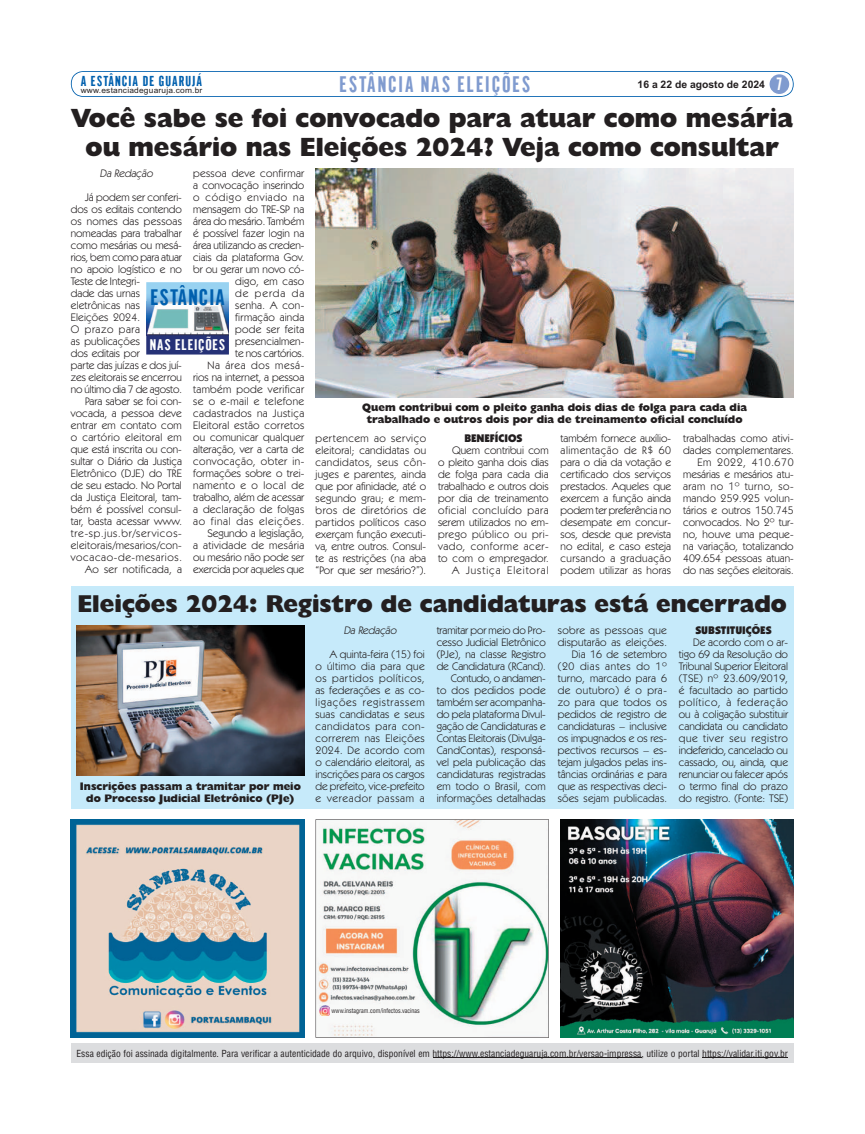
<style>
.page{position:relative;width:865px;height:1134px;background:#fff}
.page>*{position:absolute;margin:0;border:0;box-sizing:border-box;transform-origin:0 0}
.t1{font:800 26.5px/29px "Humanist 521 BT";color:#231f20;text-align:center}
.t2{font:800 24.5px "Humanist 521 BT";color:#231f20}
.t3{font:21.9px "Gothic CG No 1";letter-spacing:.09em;color:#809bcf}
.t4{font:21.8px "Gothic CG No 1";letter-spacing:.05em;color:#0160ae;scale:1.1 1}
.t5{font:17.3px "Gothic CG No 1";color:#fff}
.t6{font:14.9px "Gothic CG No 1";letter-spacing:.05em;color:#fff;scale:1.1 1}
.t7{font:14px "Gothic CG No 1";letter-spacing:.075em;color:#0160ae}
.t8{font:11px/12px "Kabel IT Cby BT";letter-spacing:.005em;color:#231f20;text-align:right}
.t9{font:800 11px/12px "Humanist 521 BT";color:#231f20;text-align:center}
.t10{font:11px "Kabel IT Cby BT";letter-spacing:.025em;color:#231f20}
.t11{font:11px "Kabel IT Cby BT";letter-spacing:.065em;color:#231f20}
.t12{font:900 11px "Kabel IT Cby BT";color:#231f20}
.t13{font:11px "Kabel IT Cby BT";letter-spacing:-.015em;color:#231f20}
.t14{font:11px "Kabel IT Cby BT";letter-spacing:.035em;color:#231f20}
.t15{font:11px "Kabel IT Cby BT";letter-spacing:.055em;color:#231f20}
.t16{font:italic 11px "Kabel IT Cby BT";color:#231f20}
.t17{font:11px "Kabel IT Cby BT";letter-spacing:.03em;color:#231f20}
.t18{font:11px "Kabel IT Cby BT";letter-spacing:.05em;color:#231f20}
.t19{font:700 10.4px "Arial";color:#231f20}
.t20{font:9.5px "Switzerland Condensed";color:#231f20}
.t21{font:7.9px "Arial";letter-spacing:.025em;color:#231f20;scale:1.06 1}
.t22{font:6.4px "Switzerland Condensed";color:#231f20;scale:.94 1}
</style>
<div class="page">
<div style="left:71px;top:586px;width:723px;height:223px;background:#c6eafa"></div>
<div style="left:71px;top:1043px;width:723px;height:20px;background:#dcdddf"></div>
<hr style="left:433px;top:1057px;width:208px;height:1px;background:#231f20">
<hr style="left:702px;top:1057px;width:86px;height:1px;background:#231f20">
<img style="left:71px;top:819px;width:233px;height:219px">
<img style="left:560px;top:819px;width:234px;height:219px">
<svg style="left:316px;top:819px;width:233px;height:219px;fill:#f7f7f6"></svg>
<svg style="left:320px;top:1005px;width:10px;height:11px"></svg>
<svg style="left:71px;top:71px;width:723px;height:26px"></svg>
<div style="left:770px;top:74px;width:19px;height:20px;background:#809bcf;border-radius:50%"></div>
<img style="left:316px;top:169px;width:478px;height:229px">
<img style="left:146px;top:282px;width:83px;height:73px">
<img style="left:146px;top:302px;width:83px;height:34px">
<img style="left:77px;top:626px;width:227px;height:150px">
<p class="t7" style="left:81px;top:76px;width:123px">A ESTÂNCIA DE GUARUJÁ</p>
<p class="t21" style="left:81px;top:87px;width:116px">www.estanciadeguaruja.com.br</p>
<h3 class="t3" style="left:339px;top:76px;width:192px">ESTÂNCIA NAS ELEIÇÕES</h3>
<p class="t19" style="left:638px;top:80px;width:129px">16 a 22 de agosto de 2024</p>
<h3 class="t5" style="left:777px;top:78px;width:7px">7</h3>
<h1 class="t1" style="left:72px;top:106px;width:723px">Você sabe se foi convocado para atuar como mesária ou mesário nas Eleições 2024? Veja como consultar</h1>
<p class="t8" style="left:193px;top:168px;width:113px">pessoa deve confirmar a convocação inserindo o código enviado na mensagem do TRE-SP na área do mesário. Também é possível fazer login na área utilizando as creden&shy;ciais da plataforma Gov. br ou gerar um novo có&shy;digo, em caso<br>de perda da<br>senha. A con&shy;firmação ainda<br>pode ser feita presencialmen-<br>te nos cartórios.<br>Na área dos mesá&shy;rios na internet, a pessoa também pode verificar se o e-mail e telefone cadastrados na Justiça<br>Eleitoral estão corretos ou comunicar qualquer alteração, ver a carta de convocação, obter in&shy;formações sobre o trei&shy;namento e o local de trabalho, além de acessar a declaração de folgas ao final das eleições.<br>Segundo a legislação,<br>a atividade de mesária ou mesário não pode ser exercida por aqueles que</p>
<p class="t16" style="left:100px;top:169px;width:56px">Da Redação</p>
<p class="t8" style="left:85px;top:192px;width:98px">Já podem ser conferi-</p>
<p class="t8" style="left:71px;top:204px;width:113px">dos os editais contendo</p>
<p class="t10" style="left:71px;top:217px;width:113px">os nomes das pessoas</p>
<p class="t8" style="left:71px;top:228px;width:113px">nomeadas para trabalhar</p>
<p class="t8" style="left:71px;top:240px;width:113px">como mesárias ou mesá-</p>
<p class="t13" style="left:71px;top:253px;width:113px">rios, bem como para atuar</p>
<p class="t8" style="left:71px;top:264px;width:113px">no apoio logístico e no</p>
<p class="t8" style="left:71px;top:276px;width:71px">Teste de Integri-</p>
<p class="t8" style="left:71px;top:288px;width:71px">dade das urnas</p>
<p class="t8" style="left:71px;top:300px;width:71px">eletrônicas nas</p>
<p class="t8" style="left:71px;top:312px;width:71px">Eleições 2024.</p>
<p class="t18" style="left:71px;top:325px;width:71px">O prazo para</p>
<p class="t8" style="left:71px;top:336px;width:71px">as publicações</p>
<p class="t8" style="left:71px;top:348px;width:71px">dos editais por</p>
<p class="t8" style="left:71px;top:360px;width:113px">parte das juízas e dos juí-</p>
<p class="t8" style="left:71px;top:372px;width:113px">zes eleitorais se encerrou</p>
<p class="t8" style="left:71px;top:384px;width:113px">no último dia 7 de agosto.</p>
<p class="t8" style="left:85px;top:396px;width:98px">Para saber se foi con-</p>
<p class="t8" style="left:71px;top:408px;width:113px">vocada, a pessoa deve</p>
<p class="t8" style="left:71px;top:420px;width:113px">entrar em contato com</p>
<p class="t14" style="left:71px;top:433px;width:113px">o cartório eleitoral em</p>
<p class="t8" style="left:71px;top:444px;width:113px">que está inscrita ou con-</p>
<p class="t8" style="left:71px;top:456px;width:113px">sultar o Diário da Justiça</p>
<p class="t8" style="left:71px;top:468px;width:113px">Eletrônico (DJE) do TRE</p>
<p class="t8" style="left:71px;top:480px;width:113px">de seu estado. No Portal</p>
<p class="t8" style="left:71px;top:492px;width:113px">da Justiça Eleitoral, tam-</p>
<p class="t8" style="left:71px;top:504px;width:113px">bém é possível consul-</p>
<p class="t8" style="left:71px;top:516px;width:113px">tar, basta acessar www.</p>
<p class="t11" style="left:71px;top:529px;width:113px">tre-sp.jus.br/servicos-</p>
<p class="t10" style="left:71px;top:541px;width:113px">eleitorais/mesarios/con-</p>
<p class="t15" style="left:71px;top:553px;width:113px">vocacao-de-mesarios.</p>
<p class="t17" style="left:85px;top:565px;width:98px">Ao ser notificada, a</p>
<h3 class="t4" style="left:150px;top:289px;width:69px">ESTÂNCIA</h3>
<h3 class="t6" style="left:150px;top:339px;width:70px">NAS ELEIÇÕES</h3>
<p class="t9" style="left:362px;top:403px;width:386px">Quem contribui com o pleito ganha dois dias de folga para cada dia trabalhado e outros dois por dia de treinamento oficial concluído</p>
<p class="t8" style="left:316px;top:433px;width:112px;text-align:justify">pertencem ao serviço eleitoral; candidatas ou candidatos, seus côn&shy;juges e parentes, ainda que por afinidade, até o segundo grau; e mem&shy;bros de diretórios de partidos políticos caso exerçam função executi&shy;va, entre outros. Consul&shy;te as restrições (na aba “Por que ser mesário?”).</p>
<p class="t12" style="left:464px;top:434px;width:60px">BENEFÍCIOS</p>
<p class="t8" style="left:438px;top:445px;width:112px">Quem contribui com<br>o pleito ganha dois dias de folga para cada dia trabalhado e outros dois por dia de treinamento oficial concluído para serem utilizados no em&shy;prego público ou pri&shy;vado, conforme acer&shy;to com o empregador.<br>A Justiça Eleitoral</p>
<p class="t8" style="left:561px;top:433px;width:112px;text-align:justify">também fornece auxílio&shy;alimentação de R$ 60 para o dia da votação e certificado dos serviços prestados. Aqueles que exercem a função ainda podem ter preferência no desempate em concur&shy;sos, desde que prevista no edital, e caso esteja cursando a graduação podem utilizar as horas</p>
<p class="t8" style="left:683px;top:433px;width:112px">trabalhadas como ativi&shy;dades complementares.<br>Em 2022, 410.670 mesárias e mesários atu&shy;aram no 1º turno, so&shy;mando 259.925 volun&shy;tários e outros 150.745 convocados. No 2º tur&shy;no, houve uma peque&shy;na variação, totalizando<br>409.654 pessoas atuan&shy;do nas seções eleitorais.</p>
<h2 class="t2" style="left:78px;top:596px;width:711px">Eleições 2024: Registro de candidaturas está encerrado</h2>
<p class="t9" style="left:80px;top:782px;width:222px">Inscrições passam a tramitar por meio do Processo Judicial Eletrônico (PJe)</p>
<p class="t16" style="left:344px;top:626px;width:56px">Da Redação</p>
<p class="t8" style="left:316px;top:649px;width:111px;text-align:justify;text-indent:14px">A quinta-feira (15) foi o último dia para que os partidos políticos, as federações e as co&shy;ligações registrassem suas candidatas e seus candidatos para con&shy;correrem nas Eleições 2024. De acordo com o calendário eleitoral, as inscrições para os cargos de prefeito, vice-prefeito e vereador passam a</p>
<p class="t8" style="left:437px;top:625px;width:111px">tramitar por meio do Pro&shy;cesso Judicial Eletrônico (PJe), na classe Registro de Candidatura (RCand).<br>Contudo, o andamen-<br>to dos pedidos pode também ser acompanha&shy;do pela plataforma Divul&shy;gação de Candidaturas e<br>Contas Eleitorais (Divulga-<br>CandContas), responsá&shy;vel pela publicação das candidaturas registradas em todo o Brasil, com informações detalhadas</p>
<p class="t8" style="left:558px;top:625px;width:111px">sobre as pessoas que disputarão as eleições.<br>Dia 16 de setembro (20 dias antes do 1º turno, marcado para 6 de outubro) é o pra&shy;zo para que todos os pedidos de registro de candidaturas – inclusive os impugnados e os res&shy;pectivos recursos – es&shy;tejam julgados pelas ins&shy;tâncias ordinárias e para que as respectivas deci&shy;sões sejam publicadas.</p>
<p class="t12" style="left:695px;top:626px;width:78px">SUBSTITUIÇÕES</p>
<p class="t8" style="left:679px;top:637px;width:111px;text-align:justify;text-indent:14px">De acordo com o ar&shy;tigo 69 da Resolução do Tribunal Superior Eleitoral (TSE) nº 23.609/2019, é facultado ao partido político, à federação ou à coligação substituir candidata ou candidato que tiver seu registro indeferido, cancelado ou cassado, ou, ainda, que renunciar ou falecer após o termo final do prazo do registro. (Fonte: TSE)</p>
<p class="t22" style="left:332px;top:1008px;width:95px">www.instagram.com/infectos.vacinas</p>
<p class="t20" style="left:77px;top:1049px;width:713px">Essa edição foi assinada digitalmente. Para verificar a autenticidade do arquivo, disponível em https://www.estanciadeguaruja.com.br/versao-impressa, utilize o portal https://validar.iti.gov.br</p>
</div>
